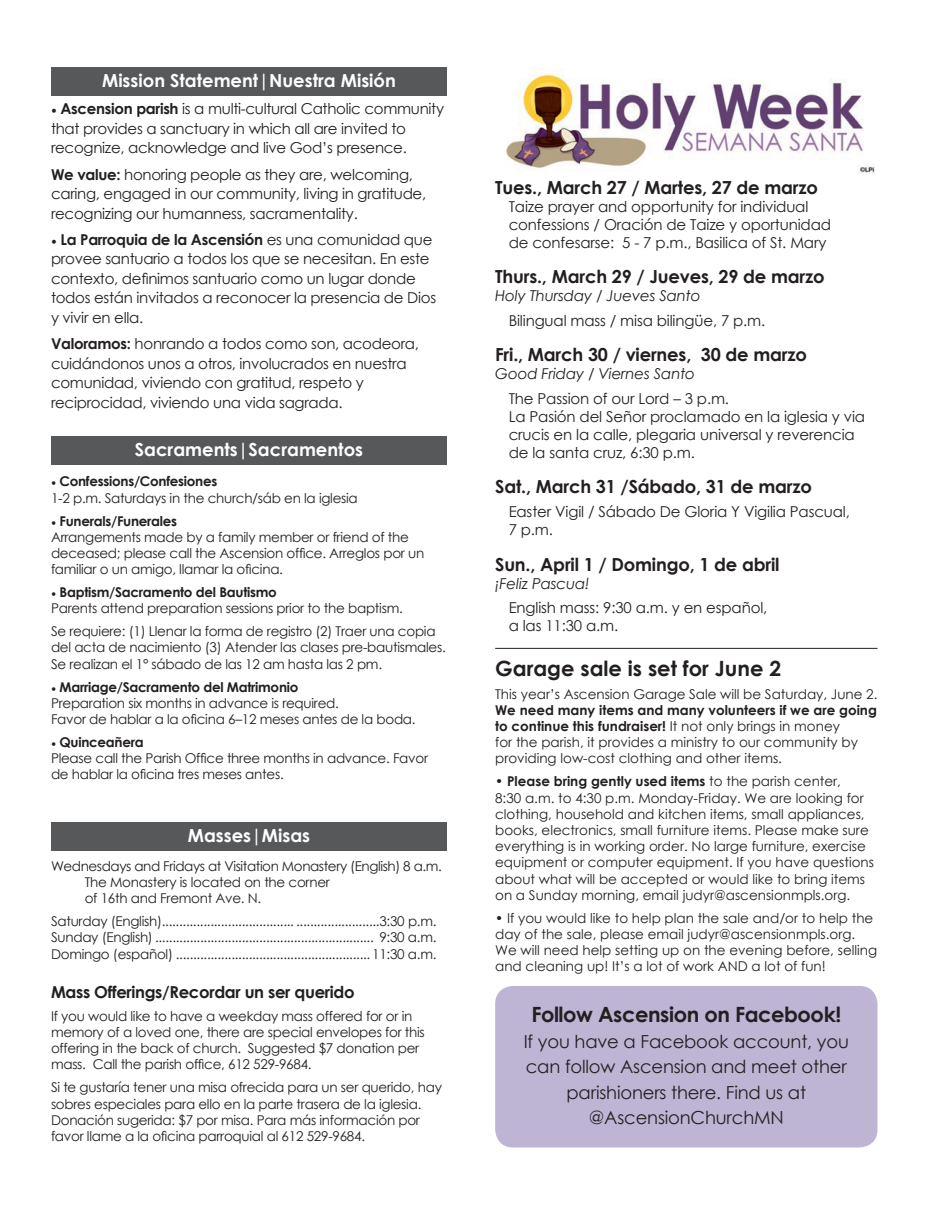
<style>
.page{position:relative;width:945px;height:1215px;background:#fff}
.page>*{position:absolute;margin:0;border:0;box-sizing:border-box;transform-origin:0 0}
.t1{font:700 21px "Century Gothic";letter-spacing:-.02em;color:#231f20}
.t2{font:700 21px "Century Gothic";color:#231f20}
.t3{font:700 18px "Century Gothic";letter-spacing:-.01em;color:#231f20}
.t4{font:18px/25.5px "Century Gothic";letter-spacing:-.01em;color:#231f20;text-align:center}
.t5{font:700 18px "Century Gothic";color:#fff}
.t6{font:700 16.5px "Century Gothic";letter-spacing:-.02em;color:#231f20}
.t7{font:15px/19.5px "Century Gothic";letter-spacing:-.02em;color:#231f20}
.t8{font:italic 15px "Century Gothic";letter-spacing:-.01em;color:#231f20}
.t9{font:13.5px/16.2px "Century Gothic";letter-spacing:-.02em;color:#231f20}
.t10{font:13.5px/16.2px "Century Gothic";color:#231f20}
.s1{font-family:"Minion Pro"}
.s2{font-weight:700}
</style>
<div class="page">
<div style="left:51px;top:67px;width:396px;height:29px;background:#57585a"></div>
<div style="left:51px;top:436px;width:396px;height:28px;background:#57585a"></div>
<div style="left:51px;top:822px;width:396px;height:28px;background:#57585a"></div>
<div style="left:495px;top:986px;width:383px;height:161px;background:#beb5d5;border-radius:18px"></div>
<img style="left:506px;top:73px;width:369px;height:100px">
<hr style="left:495px;top:648px;width:383px;height:1px;background:#231f20">
<h2 class="t5" style="left:102px;top:67px;width:295px">Mission Statement|Nuestra Misión</h2>
<p class="t7" style="left:51px;top:99px;width:395px"><span class="s1">•</span> <span class="s2">Ascension parish</span> is a multi-cultural Catholic community that provides a sanctuary in which all are invited to recognize, acknowledge and live God’s presence.</p>
<p class="t7" style="left:51px;top:164px;width:377px"><span class="s2">We value:</span> honoring people as they are, welcoming, caring, engaged in our community, living in gratitude, recognizing our humanness, sacramentality.</p>
<p class="t7" style="left:51px;top:230px;width:387px"><span class="s1">•</span> <span class="s2">La Parroquia de la Ascensión</span> es una comunidad que provee santuario a todos los que se necesitan. En este contexto, definimos santuario como un lugar donde todos están invitados a reconocer la presencia de Dios y vivir en ella.</p>
<p class="t7" style="left:51px;top:334px;width:370px"><span class="s2">Valoramos:</span> honrando a todos como son, acodeora, cuidándonos unos a otros, involucrados en nuestra comunidad, viviendo con gratitud, respeto y reciprocidad, viviendo una vida sagrada.</p>
<h2 class="t5" style="left:135px;top:436px;width:230px">Sacraments|Sacramentos</h2>
<p class="t9" style="left:51px;top:473px;width:308px"><span class="s1">•</span> <span class="s2">Confessions/Confesiones<br></span>1-2 p.m. Saturdays in the church/sáb en la iglesia</p>
<p class="t9" style="left:51px;top:512px;width:375px"><span class="s1">•</span> <span class="s2">Funerals/Funerales<br></span>Arrangements made by a family member or friend of the deceased; please call the Ascension office. Arreglos por un familiar o un amigo, llamar la oficina.</p>
<p class="t9" style="left:51px;top:584px;width:353px"><span class="s1">•</span> <span class="s2">Baptism/Sacramento del Bautismo<br></span>Parents attend preparation sessions prior to the baptism.</p>
<p class="t9" style="left:51px;top:623px;width:396px">Se requiere: (1) Llenar la forma de registro (2) Traer una copia del acta de nacimiento (3) Atender las clases pre-bautismales.<br>Se realizan el 1° sábado de las 12 am hasta las 2 pm.</p>
<p class="t9" style="left:51px;top:678px;width:366px"><span class="s1">•</span> <span class="s2">Marriage/Sacramento del Matrimonio<br></span>Preparation six months in advance is required.<br>Favor de hablar a la oficina 6–12 meses antes de la boda.</p>
<p class="t9" style="left:51px;top:734px;width:379px"><span class="s1">•</span> <span class="s2">Quinceañera<br></span>Please call the Parish Office three months in advance. Favor de hablar la oficina tres meses antes.</p>
<h2 class="t5" style="left:188px;top:822px;width:124px">Masses|Misas</h2>
<p class="t9" style="left:85px;top:858px;width:359px;text-indent:-34px">Wednesdays and Fridays at Visitation Monastery (English) 8 a.m.<br>The Monastery is located on the corner<br>of 16th and Fremont Ave. N.</p>
<p class="t9" style="left:51px;top:913px;width:387px;text-align:justify">Saturday (English)...................................... ........................3:30 p.m.<br>Sunday (English) ............................................................... 9:30 a.m.<br>Domingo (español) ........................................................11:30 a.m.</p>
<p class="t6" style="left:51px;top:979px;width:305px">Mass Offerings/Recordar un ser querido</p>
<p class="t9" style="left:51px;top:1008px;width:375px">If you would like to have a weekday mass offered for or in memory of a loved one, there are special envelopes for this offering in the back of church. Suggested $7 donation per mass. Call the parish office, 612 529-9684.</p>
<p class="t9" style="left:51px;top:1079px;width:392px">Si te gustaría tener una misa ofrecida para un ser querido, hay sobres especiales para ello en la parte trasera de la iglesia.<br>Donación sugerida: $7 por misa. Para más información por favor llame a la oficina parroquial al 612 529-9684.</p>
<h2 class="t3" style="left:495px;top:174px;width:324px">Tues., March 27 / Martes, 27 de marzo</h2>
<p class="t7" style="left:509px;top:197px;width:324px;line-height:18px">Taize prayer and opportunity for individual confessions / Oración de Taize y oportunidad de confesarse: 5 - 7 p.m., Basilica of St. Mary</p>
<h2 class="t3" style="left:495px;top:263px;width:331px">Thurs., March 29 / Jueves, 29 de marzo</h2>
<p class="t8" style="left:495px;top:285px;width:207px">Holy Thursday / Jueves Santo</p>
<p class="t7" style="left:509px;top:310px;width:258px">Bilingual mass / misa bilingüe, 7 p.m.</p>
<h2 class="t3" style="left:495px;top:341px;width:313px">Fri., March 30 / viernes, 30 de marzo</h2>
<p class="t8" style="left:495px;top:363px;width:201px">Good Friday / Viernes Santo</p>
<p class="t7" style="left:509px;top:389px;width:358px;line-height:18px">The Passion of our Lord – 3 p.m.<br>La Pasión del Señor proclamado en la iglesia y via crucis en la calle, plegaria universal y reverencia de la santa cruz, 6:30 p.m.</p>
<h2 class="t3" style="left:495px;top:472px;width:318px">Sat., March 31 /Sábado, 31 de marzo</h2>
<p class="t7" style="left:509px;top:503px;width:343px;line-height:18px">Easter Vigil / Sábado De Gloria Y Vigilia Pascual,<br>7 p.m.</p>
<h2 class="t3" style="left:495px;top:550px;width:286px">Sun., April 1 / Domingo, 1 de abril</h2>
<p class="t8" style="left:495px;top:573px;width:96px">¡Feliz Pascua!</p>
<p class="t7" style="left:509px;top:599px;width:260px;line-height:18px">English mass: 9:30 a.m. y en español, a las 11:30 a.m.</p>
<h1 class="t2" style="left:495px;top:652px;width:288px">Garage sale is set for June 2</h1>
<p class="t10" style="left:495px;top:685px;width:384px">This year’s Ascension Garage Sale will be Saturday, June 2.</p>
<p class="t10" style="left:495px;top:702px;width:383px"><span class="s2">We need many items and many volunteers if we are going to continue this fundraiser!</span> It not only brings in money<br>for the parish, it provides a ministry to our community by providing low-cost clothing and other items.</p>
<p class="t10" style="left:495px;top:773px;width:380px">• <span class="s2">Please bring gently used items</span> to the parish center,<br>8:30 a.m. to 4:30 p.m. Monday-Friday. We are looking for clothing, household and kitchen items, small appliances, books, electronics, small furniture items. Please make sure everything is in working order. No large furniture, exercise equipment or computer equipment. If you have questions about what will be accepted or would like to bring items on a Sunday morning, email judyr@ascensionmpls.org.</p>
<p class="t10" style="left:495px;top:910px;width:384px">• If you would like to help plan the sale and/or to help the day of the sale, please email judyr@ascensionmpls.org.<br>We will need help setting up on the evening before, selling and cleaning up! It’s a lot of work AND a lot of fun!</p>
<h1 class="t1" style="left:531px;top:999px;width:311px">Follow Ascension on Facebook!</h1>
<h2 class="t4" style="left:524px;top:1028px;width:327px">If you have a Facebook account, you can follow Ascension and meet other parishioners there. Find us at @AscensionChurchMN</h2>
</div>
